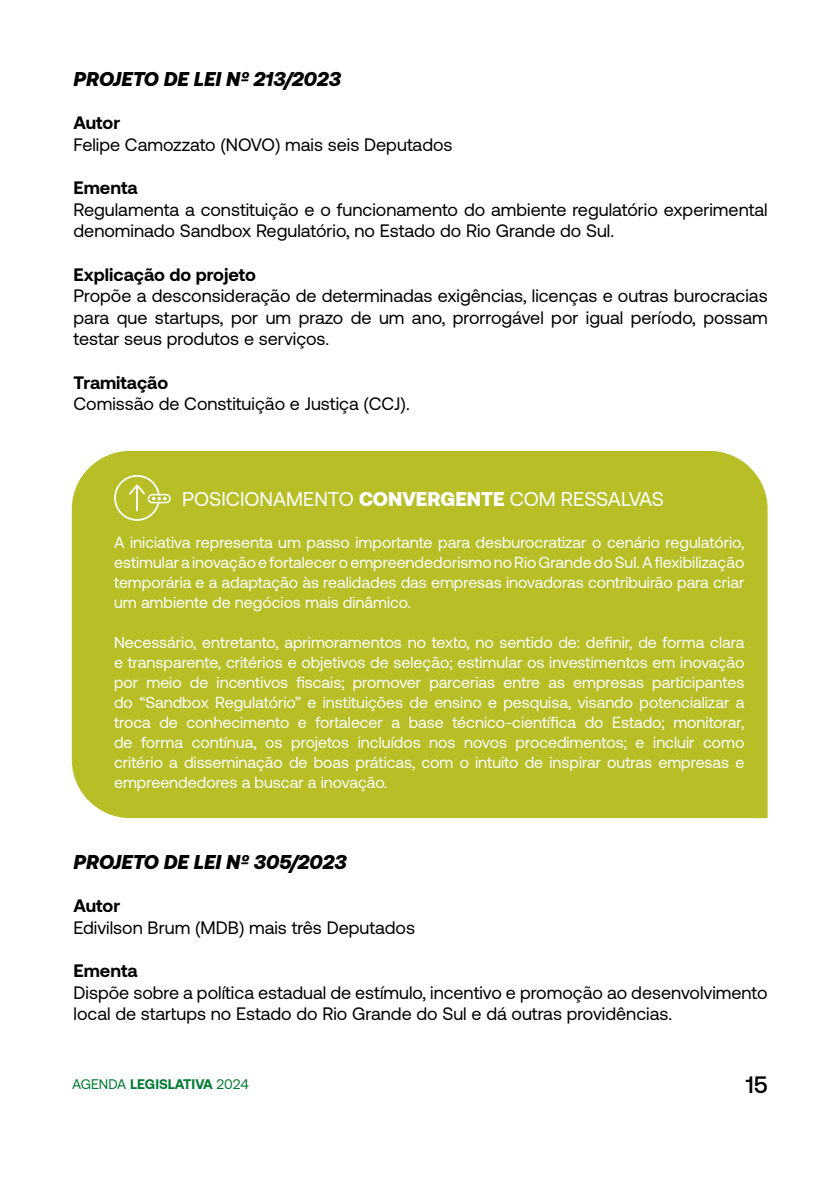
<style>
.page{position:relative;width:840px;height:1191px;background:#fff}
.page>*{position:absolute;margin:0;border:0;box-sizing:border-box;transform-origin:0 0}
.t1{font:500 23.6px "Aeonik";color:#000}
.t2{font:italic 900 20px "Aeonik";color:#000}
.t3{font:20px "Aeonik";color:#fff}
.t4{font:18px/21.6px "Aeonik";color:#000}
.t5{font:700 18px "Aeonik";color:#000}
.t6{font:16px/20px "Aeonik";color:#fff;text-align:justify}
.t7{font:700 14px "Aeonik";color:#007a33}
.s1{font-weight:900}
.s2{font-weight:400}
</style>
<div class="page">
<div style="left:72px;top:451px;width:695px;height:367px;background:#b8be26"></div>
<svg style="left:114px;top:475px;width:57px;height:67px;background:#bfc53e"></svg>
<p class="t2" style="left:73px;top:67px;width:269px">PROJETO DE LEI Nº 213/2023</p>
<p class="t5" style="left:73px;top:113px;width:48px">Autor</p>
<p class="t4" style="left:73px;top:134px;width:380px">Felipe Camozzato (NOVO) mais seis Deputados</p>
<p class="t5" style="left:73px;top:177px;width:65px">Ementa</p>
<p class="t4" style="left:73px;top:199px;width:695px">Regulamenta a constituição e o funcionamento do ambiente regulatório experimental denominado Sandbox Regulatório, no Estado do Rio Grande do Sul.</p>
<p class="t5" style="left:73px;top:264px;width:184px">Explicação do projeto</p>
<p class="t4" style="left:73px;top:285px;width:695px;text-align:justify">Propõe a desconsideração de determinadas exigências, licenças e outras burocracias para que startups, por um prazo de um ano, prorrogável por igual período, possam testar seus produtos e serviços.</p>
<p class="t5" style="left:73px;top:372px;width:96px">Tramitação</p>
<p class="t4" style="left:73px;top:393px;width:337px">Comissão de Constituição e Justiça (CCJ).</p>
<p class="t3" style="left:182px;top:488px;width:483px">POSICIONAMENTO <span class="s1">CONVERGENTE</span> COM RESSALVAS</p>
<p class="t6" style="left:114px;top:532px;width:631px">A iniciativa representa um passo importante para desburocratizar o cenário regulatório, estimular a inovação e fortalecer o empreendedorismo no Rio Grande do Sul. A flexibilização temporária e a adaptação às realidades das empresas inovadoras contribuirão para criar um ambiente de negócios mais dinâmico.</p>
<p class="t6" style="left:114px;top:632px;width:631px">Necessário, entretanto, aprimoramentos no texto, no sentido de: definir, de forma clara e transparente, critérios e objetivos de seleção; estimular os investimentos em inovação por meio de incentivos fiscais; promover parcerias entre as empresas participantes do “Sandbox Regulatório” e instituições de ensino e pesquisa, visando potencializar a troca de conhecimento e fortalecer a base técnico-científica do Estado; monitorar, de forma contínua, os projetos incluídos nos novos procedimentos; e incluir como critério a disseminação de boas práticas, com o intuito de inspirar outras empresas e empreendedores a buscar a inovação.</p>
<p class="t2" style="left:73px;top:850px;width:274px">PROJETO DE LEI Nº 305/2023</p>
<p class="t5" style="left:73px;top:895px;width:48px">Autor</p>
<p class="t4" style="left:73px;top:916px;width:343px">Edivilson Brum (MDB) mais três Deputados</p>
<p class="t5" style="left:73px;top:960px;width:65px">Ementa</p>
<p class="t4" style="left:73px;top:981px;width:695px">Dispõe sobre a política estadual de estímulo, incentivo e promoção ao desenvolvimento local de startups no Estado do Rio Grande do Sul e dá outras providências.</p>
<p class="t7" style="left:72px;top:1076px;width:178px"><span class="s2">AGENDA</span> LEGISLATIVA <span class="s2">2024</span></p>
<h1 class="t1" style="left:745px;top:1071px;width:24px">15</h1>
</div>
